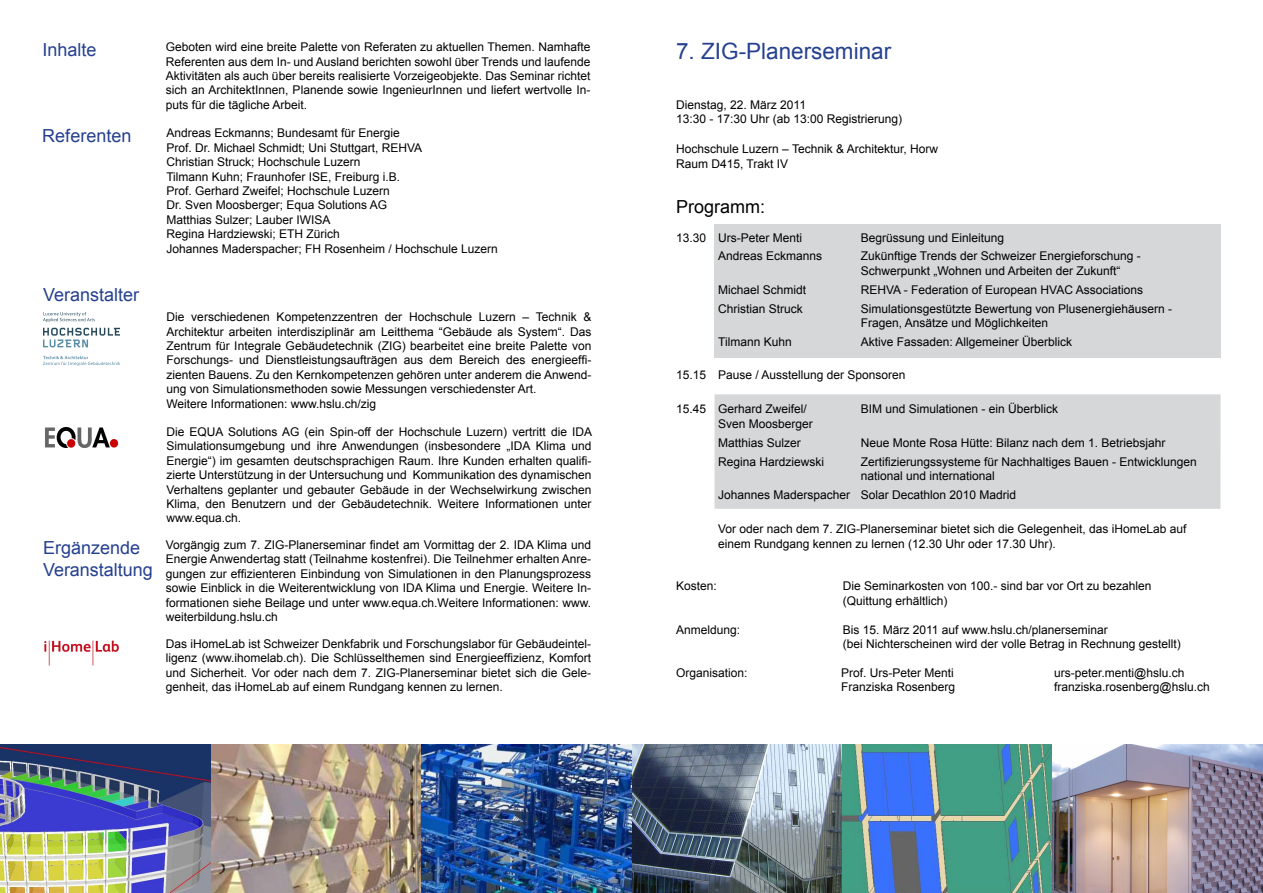
<style>
.page{position:relative;width:1263px;height:893px;background:#fff}
.page>*{position:absolute;margin:0;border:0;box-sizing:border-box;transform-origin:0 0}
.t1{font:22.5px "Arial";color:#25408f}
.t2{font:18px/21.6px "Arial";color:#25408f}
.t3{font:18px "Arial";color:#000}
.t4{font:12px/14.4px "Arial";color:#000}
</style>
<div class="page">
<div style="left:714px;top:394px;width:506px;height:115px;background:#d5d7d8"></div>
<div style="left:714px;top:224px;width:506px;height:133px;background:#d5d7d8"></div>
<img style="left:43px;top:313px;width:77px;height:52px">
<img style="left:0;top:744px;width:1263px;height:149px">
<img style="left:45px;top:427px;width:74px;height:21px">
<img style="left:44px;top:640px;width:75px;height:26px">
<p class="t2" style="left:43px;top:39px;width:56px">Inhalte</p>
<p class="t2" style="left:42px;top:125px;width:91px">Referenten</p>
<p class="t2" style="left:43px;top:284px;width:98px">Veranstalter</p>
<p class="t4" style="left:166px;top:40px;width:426px;text-align:justify">Geboten wird eine breite Palette von Referaten zu aktuellen Themen. Namhafte Referenten aus dem In- und Ausland berichten sowohl über Trends und laufende Aktivitäten als auch über bereits realisierte Vorzeigeobjekte. Das Seminar richtet sich an ArchitektInnen, Planende sowie IngenieurInnen und liefert wertvolle In&shy;puts für die tägliche Arbeit.</p>
<p class="t4" style="left:166px;top:126px;width:333px">Andreas Eckmanns; Bundesamt für Energie<br>Prof. Dr. Michael Schmidt; Uni Stuttgart, REHVA<br>Christian Struck; Hochschule Luzern<br>Tilmann Kuhn; Fraunhofer ISE, Freiburg i.B.<br>Prof. Gerhard Zweifel; Hochschule Luzern<br>Dr. Sven Moosberger; Equa Solutions AG<br>Matthias Sulzer; Lauber IWISA<br>Regina Hardziewski; ETH Zürich<br>Johannes Maderspacher; FH Rosenheim / Hochschule Luzern</p>
<p class="t4" style="left:166px;top:310px;width:427px">Die verschiedenen Kompetenzzentren der Hochschule Luzern – Technik &amp; Architektur arbeiten interdisziplinär am Leitthema “Gebäude als System“. Das Zentrum für Integrale Gebäudetechnik (ZIG) bearbeitet eine breite Palette von Forschungs- und Dienstleistungsaufträgen aus dem Bereich des energieeffi&shy;zienten Bauens. Zu den Kernkompetenzen gehören unter anderem die Anwend&shy;ung von Simulationsmethoden sowie Messungen verschiedenster Art.<br>Weitere Informationen: www.hslu.ch/zig</p>
<p class="t4" style="left:166px;top:425px;width:427px;text-align:justify">Die EQUA Solutions AG (ein Spin-off der Hochschule Luzern) vertritt die IDA Simulationsumgebung und ihre Anwendungen (insbesondere „IDA Klima und Energie“) im gesamten deutschsprachigen Raum. Ihre Kunden erhalten qualifi&shy;zierte Unterstützung in der Untersuchung und Kommunikation des dynamischen Verhaltens geplanter und gebauter Gebäude in der Wechselwirkung zwischen Klima, den Benutzern und der Gebäudetechnik. Weitere Informationen unter www.equa.ch.</p>
<p class="t2" style="left:43px;top:537px;width:111px">Ergänzende<br>Veranstaltung</p>
<p class="t4" style="left:166px;top:538px;width:427px;text-align:justify">Vorgängig zum 7. ZIG-Planerseminar findet am Vormittag der 2. IDA Klima und Energie Anwendertag statt (Teilnahme kostenfrei). Die Teilnehmer erhalten Anre&shy;gungen zur effizienteren Einbindung von Simulationen in den Planungsprozess sowie Einblick in die Weiterentwicklung von IDA Klima und Energie. Weitere In&shy;formationen siehe Beilage und unter www.equa.ch.Weitere Informationen: www. weiterbildung.hslu.ch</p>
<p class="t4" style="left:166px;top:637px;width:427px;text-align:justify">Das iHomeLab ist Schweizer Denkfabrik und Forschungslabor für Gebäudeintel&shy;ligenz (www.ihomelab.ch). Die Schlüsselthemen sind Energieeffizienz, Komfort und Sicherheit. Vor oder nach dem 7. ZIG-Planerseminar bietet sich die Gele&shy;genheit, das iHomeLab auf einem Rundgang kennen zu lernen.</p>
<p class="t1" style="left:676px;top:36px;width:217px">7. ZIG-Planerseminar</p>
<p class="t4" style="left:676px;top:97px;width:228px">Dienstag, 22. März 2011<br>13:30 - 17:30 Uhr (ab 13:00 Registrierung)</p>
<p class="t4" style="left:676px;top:142px;width:263px">Hochschule Luzern – Technik &amp; Architektur, Horw<br>Raum D415, Trakt IV</p>
<p class="t3" style="left:676px;top:195px;width:91px">Programm:</p>
<p class="t4" style="left:676px;top:230px;width:128px">13.30 Urs-Peter Menti</p>
<p class="t4" style="left:861px;top:230px;width:145px">Begrüssung und Einleitung</p>
<p class="t4" style="left:718px;top:249px;width:106px">Andreas Eckmanns</p>
<p class="t4" style="left:861px;top:249px;width:282px">Zukünftige Trends der Schweizer Energieforschung -<br>Schwerpunkt „Wohnen und Arbeiten der Zukunft“</p>
<p class="t4" style="left:718px;top:282px;width:90px">Michael Schmidt</p>
<p class="t4" style="left:861px;top:282px;width:284px">REHVA - Federation of European HVAC Associations</p>
<p class="t4" style="left:718px;top:301px;width:86px">Christian Struck</p>
<p class="t4" style="left:861px;top:301px;width:313px">Simulationsgestützte Bewertung von Plusenergiehäusern -<br>Fragen, Ansätze und Möglichkeiten</p>
<p class="t4" style="left:718px;top:335px;width:75px">Tilmann Kuhn</p>
<p class="t4" style="left:861px;top:335px;width:213px">Aktive Fassaden: Allgemeiner Überblick</p>
<p class="t4" style="left:676px;top:368px;width:231px">15.15 Pause / Ausstellung der Sponsoren</p>
<p class="t4" style="left:676px;top:402px;width:132px">15.45 Gerhard Zweifel/</p>
<p class="t4" style="left:861px;top:402px;width:199px">BIM und Simulationen - ein Überblick</p>
<p class="t4" style="left:718px;top:414px;width:96px;line-height:18.9px">Sven Moosberger<br>Matthias Sulzer</p>
<p class="t4" style="left:861px;top:435px;width:306px">Neue Monte Rosa Hütte: Bilanz nach dem 1. Betriebsjahr</p>
<p class="t4" style="left:718px;top:454px;width:108px">Regina Hardziewski</p>
<p class="t4" style="left:861px;top:454px;width:338px">Zertifizierungssysteme für Nachhaltiges Bauen - Entwicklungen national und international</p>
<p class="t4" style="left:718px;top:488px;width:299px">Johannes Maderspacher Solar Decathlon 2010 Madrid</p>
<p class="t4" style="left:718px;top:522px;width:470px">Vor oder nach dem 7. ZIG-Planerseminar bietet sich die Gelegenheit, das iHomeLab auf einem Rundgang kennen zu lernen (12.30 Uhr oder 17.30 Uhr).</p>
<p class="t4" style="left:676px;top:579px;width:42px">Kosten:</p>
<p class="t4" style="left:843px;top:579px;width:310px">Die Seminarkosten von 100.- sind bar vor Ort zu bezahlen (Quittung erhältlich)</p>
<p class="t4" style="left:676px;top:622px;width:66px">Anmeldung:</p>
<p class="t4" style="left:843px;top:622px;width:340px">Bis 15. März 2011 auf www.hslu.ch/planerseminar<br>(bei Nichterscheinen wird der volle Betrag in Rechnung gestellt)</p>
<p class="t4" style="left:676px;top:666px;width:73px">Organisation:</p>
<p class="t4" style="left:841px;top:666px;width:114px">Prof. Urs-Peter Menti</p>
<p class="t4" style="left:1054px;top:666px;width:132px">urs-peter.menti@hslu.ch</p>
<p class="t4" style="left:841px;top:680px;width:116px">Franziska Rosenberg</p>
<p class="t4" style="left:1054px;top:680px;width:157px">franziska.rosenberg@hslu.ch</p>
</div>
